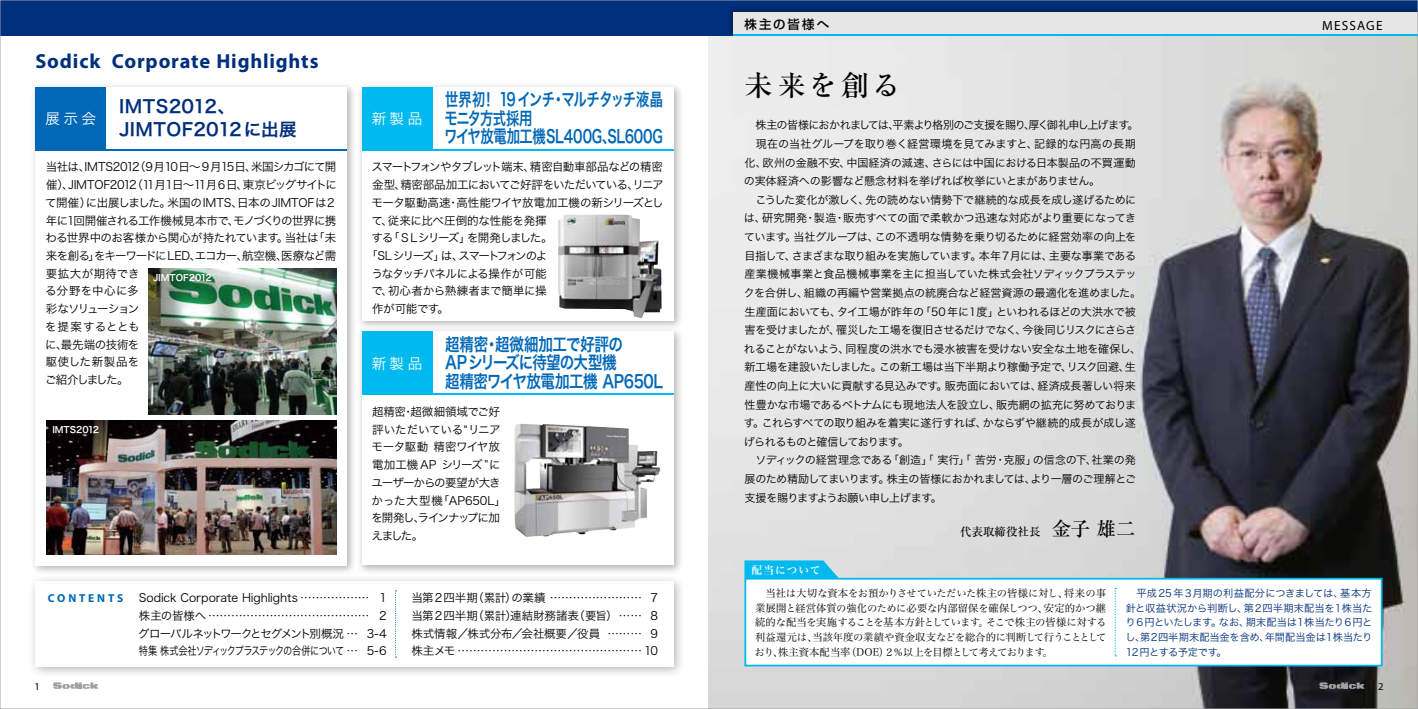
<style>
.page{position:relative;width:1418px;height:709px;background:#fff}
.page>*{position:absolute;margin:0;border:0;box-sizing:border-box;transform-origin:0 0}
.t1{font:500 28.38px "Ryumin Pro";letter-spacing:.13em;color:#000}
.t2{font:700 20.38px "Myriad Pro";letter-spacing:.04em;color:#002f7b}
.t3{font:17.75px/18.6px "Hira Kaku Pro W6";letter-spacing:-.03em;color:#0068b7;scale:.75 1}
.t4{font:17.75px/18.6px "Hira Kaku Pro W6";letter-spacing:-.03em;color:#0068b7;scale:.82 1}
.t5{font:17.75px/23px "Hira Kaku Pro W6";letter-spacing:.015em;color:#002f7b}
.t6{font:14.62px "Hira Kaku Pro W3";letter-spacing:.235em;color:#fff}
.t7{font:13.25px "Myriad Pro";letter-spacing:.09em;color:#000}
.t8{font:500 12.38px "Shin Go Pro";letter-spacing:.18em;color:#000}
.t9{font:11.5px/17.8px "Hira Kaku Pro N W3";letter-spacing:-.045em;color:#000}
.t10{font:11.5px/17.8px "Hira Kaku Pro W3";letter-spacing:-.045em;color:#000;text-align:justify}
.t11{font:11.5px "Hira Kaku Pro N W3";letter-spacing:-.075em;color:#000}
.t12{font:11.5px "Hira Kaku Pro N W3";letter-spacing:-.065em;color:#000}
.t13{font:11.5px "Hira Kaku Pro N W3";letter-spacing:-.025em;color:#000}
.t14{font:11.5px "Hira Kaku Pro N W3";letter-spacing:-.14em;color:#000}
.t15{font:11.5px "Hira Kaku Pro N W3";letter-spacing:-.125em;color:#000}
.t16{font:11.5px "Hira Kaku Pro N W3";letter-spacing:-.015em;color:#000}
.t17{font:11.5px "Hira Kaku Pro N W3";letter-spacing:-.01em;color:#000}
.t18{font:500 11.5px "Ryumin Pro";color:#000}
.t19{font:700 11.5px "Myriad Pro";letter-spacing:.245em;color:#0068b7}
.t20{font:11.12px/18.6px "Hira Kaku Pro W3";letter-spacing:-.025em;color:#000}
.t21{font:10.62px "Hira Min Pro W6";letter-spacing:.09em;color:#fff}
.t22{font:10.62px "Myriad Pro";color:#000}
.t23{font:10.25px/14.6px "Hira Min Pro W3";letter-spacing:-.055em;color:#000;text-align:justify}
.t24{font:10.25px/14.6px "Hira Kaku Pro W3";letter-spacing:-.025em;color:#002f7b;text-align:justify}
.t25{font:8.88px "Hira Kaku Pro N W6";letter-spacing:-.01em;color:#fff}
.s1{font-size:19.5px}
</style>
<div class="page">
<img style="left:709px;top:35px;width:706px;height:672px">
<div style="left:0;top:0;width:1417px;height:35px;background:#002f7b"></div>
<div style="left:727px;top:6px;width:690px;height:31px;background:#000;opacity:.3"></div>
<div style="left:733px;top:12px;width:684px;height:23px;background:#e6e6e6"></div>
<hr style="left:733px;top:34px;width:684px;height:1px;background:#00b9ef">
<div style="left:30px;top:82px;width:328px;height:493px;background:#000;opacity:.3"></div>
<div style="left:35px;top:87px;width:312px;height:478px;background:#fff"></div>
<div style="left:356px;top:82px;width:328px;height:249px;background:#000;opacity:.3"></div>
<div style="left:361px;top:87px;width:312px;height:234px;background:#fff"></div>
<div style="left:356px;top:326px;width:328px;height:249px;background:#000;opacity:.3"></div>
<svg style="left:361px;top:331px;width:312px;height:234px"></svg>
<div style="left:28px;top:574px;width:657px;height:104px;background:#000;opacity:.3"></div>
<div style="left:35px;top:581px;width:638px;height:85px;background:#fff"></div>
<svg style="left:395px;top:590px;width:1px;height:67px"></svg>
<div style="left:35px;top:87px;width:71px;height:64px;background:#0068b7"></div>
<div style="left:361px;top:87px;width:71px;height:64px;background:#00b9ef"></div>
<div style="left:361px;top:331px;width:71px;height:64px;background:#00b9ef"></div>
<img style="left:46px;top:420px;width:291px;height:135px">
<img style="left:514px;top:424px;width:7px;height:68px">
<img style="left:558px;top:214px;width:104px;height:104px">
<img style="left:149px;top:268px;width:188px;height:147px">
<hr style="left:35px;top:149px;width:312px;height:2px;background:#0068b7">
<hr style="left:361px;top:149px;width:312px;height:2px;background:#00b9ef">
<hr style="left:361px;top:393px;width:312px;height:2px;background:#00b9ef">
<div style="left:744px;top:578px;width:638px;height:88px;background:#fff;border:2px solid #00b9ef"></div>
<svg style="left:743px;top:559px;width:98px;height:20px"></svg>
<svg style="left:1114px;top:588px;width:2px;height:68px"></svg>
<svg style="left:53px;top:682px;width:46px;height:7px"></svg>
<svg style="left:1319px;top:682px;width:45px;height:7px"></svg>
<h2 class="t2" style="left:35px;top:48px;width:285px">Sodick Corporate Highlights</h2>
<h3 class="t5" style="left:119px;top:94px;width:179px">IMTS2012、<br>JIMTOF2012に出展</h3>
<h3 class="t3" style="left:444px;top:89px;width:293px">世界初！ 19 インチ・マルチタッチ液晶モニタ方式採用<br>ワイヤ放電加工機SL400G、SL600G</h3>
<h3 class="t6" style="left:45px;top:106px;width:52px">展示会</h3>
<h3 class="t6" style="left:371px;top:106px;width:52px">新製品</h3>
<p class="t9" style="left:45px;top:157px;width:293px">当社は、IMTS2012（9月10日～ 9月15日、米国シカゴにて開催）、JIMTOF2012（11月1日～11月6日、東京ビッグサイトにて開催）に出展しました。米国のIMTS、日本のJIMTOFは２年に１回開催される工作機械見本市で、モノづくりの世界に携わる世界中のお客様から関心が持たれています。当社は「未来を創る」をキーワードにLED、エコカー、航空機、医療など需要拡大が期待でき<br>る分野を中心に多<br>彩なソリューション<br>を提案するととも<br>に、最先端の技術を<br>駆使した新製品を<br>ご紹介しました。</p>
<p class="t11" style="left:371px;top:157px;width:293px">スマートフォンやタブレット端末、精密自動車部品などの精密</p>
<p class="t12" style="left:372px;top:174px;width:293px">金型、精密部品加工においてご好評をいただいている、リニア</p>
<p class="t13" style="left:371px;top:192px;width:294px">モータ駆動高速・高性能ワイヤ放電加工機の新シリーズとし</p>
<p class="t16" style="left:371px;top:210px;width:177px">て、従来に比べ圧倒的な性能を発揮</p>
<p class="t15" style="left:371px;top:228px;width:183px">する「ＳＬシリーズ」を開発しました。</p>
<p class="t14" style="left:366px;top:245px;width:183px">「SL シリーズ」は、スマートフォンのよ</p>
<p class="t9" style="left:371px;top:264px;width:177px">うなタッチパネルによる操作が可能</p>
<p class="t17" style="left:371px;top:281px;width:177px">で、初心者から熟練者まで簡単に操</p>
<p class="t9" style="left:372px;top:299px;width:78px">作が可能です。</p>
<p class="t25" style="left:153px;top:270px;width:60px">JIMTOF2012</p>
<h3 class="t4" style="left:445px;top:334px;width:267px">超精密・超微細加工で好評の<br>APシリーズに待望の大型機<br>超精密ワイヤ放電加工機 AP650L</h3>
<h3 class="t6" style="left:371px;top:350px;width:52px">新製品</h3>
<p class="t25" style="left:52px;top:422px;width:48px">IMTS2012</p>
<p class="t9" style="left:371px;top:402px;width:136px">超精密・超微細領域でご好評いただいている“リニアモータ駆動 精密ワイヤ放電加工機AP シリーズ”にユーザーからの要望が大きかった大型機「AP650L」を開発し、ラインナップに加えました。</p>
<p class="t19" style="left:48px;top:590px;width:77px">CONTENTS</p>
<p class="t10" style="left:138px;top:588px;width:250px">Sodick Corporate Highlights ……………… 1株主の皆様へ …………………………………… 2グローバルネットワークとセグメント別概況 … 3-4特集 株式会社ソディックプラステックの合併について … 5-6</p>
<p class="t10" style="left:411px;top:588px;width:248px">当第2四半期（累計）の業績 …………………… 7当第2四半期（累計）連結財務諸表（要旨）…… 8株式情報／株式分布／会社概要／役員 ……… 9株主メモ ………………………………………… 10</p>
<p class="t8" style="left:744px;top:14px;width:86px">株主の皆様へ</p>
<h1 class="t1" style="left:744px;top:63px;width:158px">未来を創る</h1>
<p class="t20" style="left:744px;top:115px;width:399px">　株主の皆様におかれましては、平素より格別のご支援を賜り、厚く御礼申し上げます。　現在の当社グループを取り巻く経営環境を見てみますと、記録的な円高の長期化、欧州の金融不安、中国経済の減速、さらには中国における日本製品の不買運動の実体経済への影響など懸念材料を挙げれば枚挙にいとまがありません。<br>　こうした変化が激しく、先の読めない情勢下で継続的な成長を成し遂げるためには、研究開発・製造・販売すべての面で柔軟かつ迅速な対応がより重要になってきています。当社グループは、この不透明な情勢を乗り切るために経営効率の向上を目指して、さまざまな取り組みを実施しています。本年７月には、主要な事業である産業機械事業と食品機械事業を主に担当していた株式会社ソディックプラステックを合併し、組織の再編や営業拠点の統廃合など経営資源の最適化を進めました。生産面においても、タイ工場が昨年の「50 年に１度」といわれるほどの大洪水で被害を受けましたが、罹災した工場を復旧させるだけでなく、今後同じリスクにさらされることがないよう、同程度の洪水でも浸水被害を受けない安全な土地を確保し、新工場を建設いたしました。この新工場は当下半期より稼働予定で、リスク回避、生産性の向上に大いに貢献する見込みです。販売面においては、経済成長著しい将来性豊かな市場であるベトナムにも現地法人を設立し、販売網の拡充に努めております。これらすべての取り組みを着実に遂行すれば、かならずや継続的成長が成し遂げられるものと確信しております。<br>　ソディックの経営理念である「創造」「 実行」「 苦労・克服」の信念の下、社業の発展のため精励してまいります。株主の皆様におかれましては、より一層のご理解とご支援を賜りますようお願い申し上げます。</p>
<p class="t21" style="left:751px;top:561px;width:70px">配当について</p>
<p class="t18" style="left:960px;top:522px;width:177px">代表取締役社長 <span class="s1">金子 雄二</span></p>
<p class="t7" style="left:1321px;top:17px;width:62px">MESSAGE</p>
<p class="t23" style="left:754px;top:585px;width:353px">　当社は大切な資本をお預かりさせていただいた株主の皆様に対し、将来の事業展開と経営体質の強化のために必要な内部留保を確保しつつ、安定的かつ継続的な配当を実施することを基本方針としています。そこで株主の皆様に対する利益還元は、当該年度の業績や資金収支などを総合的に判断して行うこととしており、株主資本配当率（DOE）２％以上を目標として考えております。</p>
<p class="t24" style="left:1125px;top:585px;width:248px">　平成25年３月期の利益配分につきましては、基本方針と収益状況から判断し、第２四半期末配当を1株当たり6 円といたします。なお、期末配当は１株当たり６円とし、第2四半期末配当金を含め、年間配当金は１株当たり12 円とする予定です。</p>
<p class="t22" style="left:35px;top:679px;width:7px">1</p>
<p class="t22" style="left:1377px;top:679px;width:7px">2</p>
</div>
